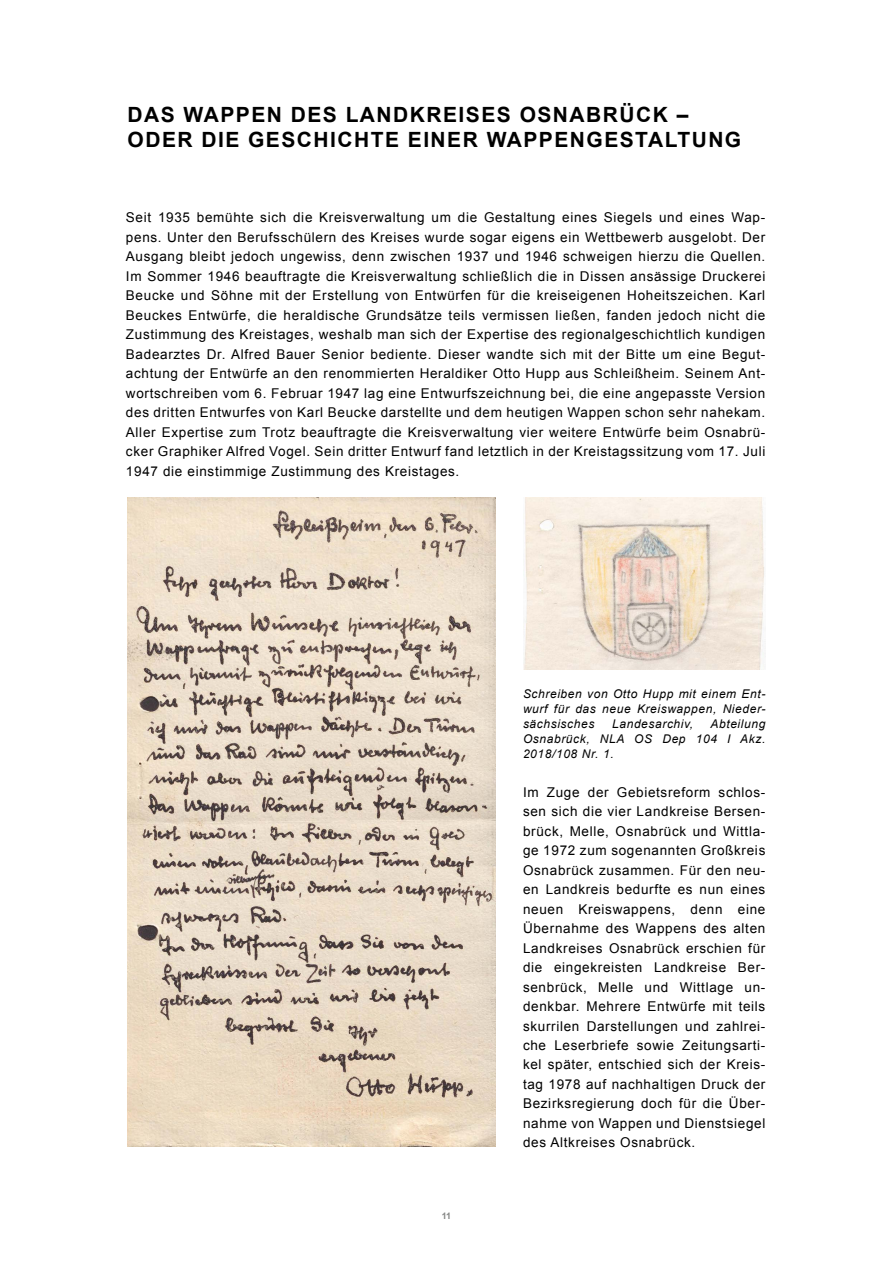
<style>
.page{position:relative;width:893px;height:1263px;background:#fff}
.page>*{position:absolute;margin:0;border:0;box-sizing:border-box;transform-origin:0 0}
.t1{font:700 21px/25.2px "Arial";letter-spacing:.07em;color:#000}
.t2{font:13.5px/19.5px "Arial";letter-spacing:.05em;color:#000;text-align:justify}
.t3{font:italic 12px/15px "Arial";letter-spacing:.05em;color:#000;text-align:justify}
.t4{font:700 9px "Arial";color:#868786}
</style>
<div class="page">
<img style="left:128px;top:497px;width:367px;height:649px">
<img style="left:523px;top:497px;width:242px;height:173px">
<h1 class="t1" style="left:128px;top:102px;width:615px">DAS WAPPEN DES LANDKREISES OSNABRÜCK –<br>ODER DIE GESCHICHTE EINER WAPPENGESTALTUNG</h1>
<p class="t2" style="left:126px;top:208px;width:641px">Seit 1935 bemühte sich die Kreisverwaltung um die Gestaltung eines Siegels und eines Wap&shy;pens. Unter den Berufsschülern des Kreises wurde sogar eigens ein Wettbewerb ausgelobt. Der Ausgang bleibt jedoch ungewiss, denn zwischen 1937 und 1946 schweigen hierzu die Quellen.<br>Im Sommer 1946 beauftragte die Kreisverwaltung schließlich die in Dissen ansässige Druckerei Beucke und Söhne mit der Erstellung von Entwürfen für die kreiseigenen Hoheitszeichen. Karl Beuckes Entwürfe, die heraldische Grundsätze teils vermissen ließen, fanden jedoch nicht die Zustimmung des Kreistages, weshalb man sich der Expertise des regionalgeschichtlich kundigen Badearztes Dr. Alfred Bauer Senior bediente. Dieser wandte sich mit der Bitte um eine Begut&shy;achtung der Entwürfe an den renommierten Heraldiker Otto Hupp aus Schleißheim. Seinem Ant&shy;wortschreiben vom 6. Februar 1947 lag eine Entwurfszeichnung bei, die eine angepasste Version des dritten Entwurfes von Karl Beucke darstellte und dem heutigen Wappen schon sehr nahekam.<br>Aller Expertise zum Trotz beauftragte die Kreisverwaltung vier weitere Entwürfe beim Osnabrü&shy;cker Graphiker Alfred Vogel. Sein dritter Entwurf fand letztlich in der Kreistagssitzung vom 17. Juli 1947 die einstimmige Zustimmung des Kreistages.</p>
<p class="t4" style="left:442px;top:1210px;width:11px">11</p>
<p class="t3" style="left:523px;top:686px;width:244px">Schreiben von Otto Hupp mit einem Ent&shy;wurf für das neue Kreiswappen, Nieder&shy;sächsisches</p>
<p class="t3" style="left:523px;top:716px;width:244px;text-indent:188px">Abteilung Osnabrück, NLA OS Dep 104 I Akz.<br>2018/108 Nr. 1.</p>
<p class="t2" style="left:523px;top:782px;width:244px">Im Zuge der Gebietsreform schlos&shy;sen sich die vier Landkreise Bersen&shy;brück, Melle, Osnabrück und Wittla&shy;ge 1972 zum sogenannten Großkreis Osnabrück zusammen. Für den neu&shy;en Landkreis bedurfte es nun eines neuen Kreiswappens, denn eine Übernahme des Wappens des alten Landkreises Osnabrück erschien für die eingekreisten Landkreise Ber&shy;senbrück, Melle und Wittlage un&shy;denkbar. Mehrere Entwürfe mit teils skurrilen Darstellungen und zahlrei&shy;che Leserbriefe sowie Zeitungsarti&shy;kel später, entschied sich der Kreis&shy;tag 1978 auf nachhaltigen Druck der Bezirksregierung doch für die Über&shy;nahme von Wappen und Dienstsiegel des Altkreises Osnabrück.</p>
<p class="t3" style="left:612px;top:716px;width:83px">Landesarchiv,</p>
</div>
